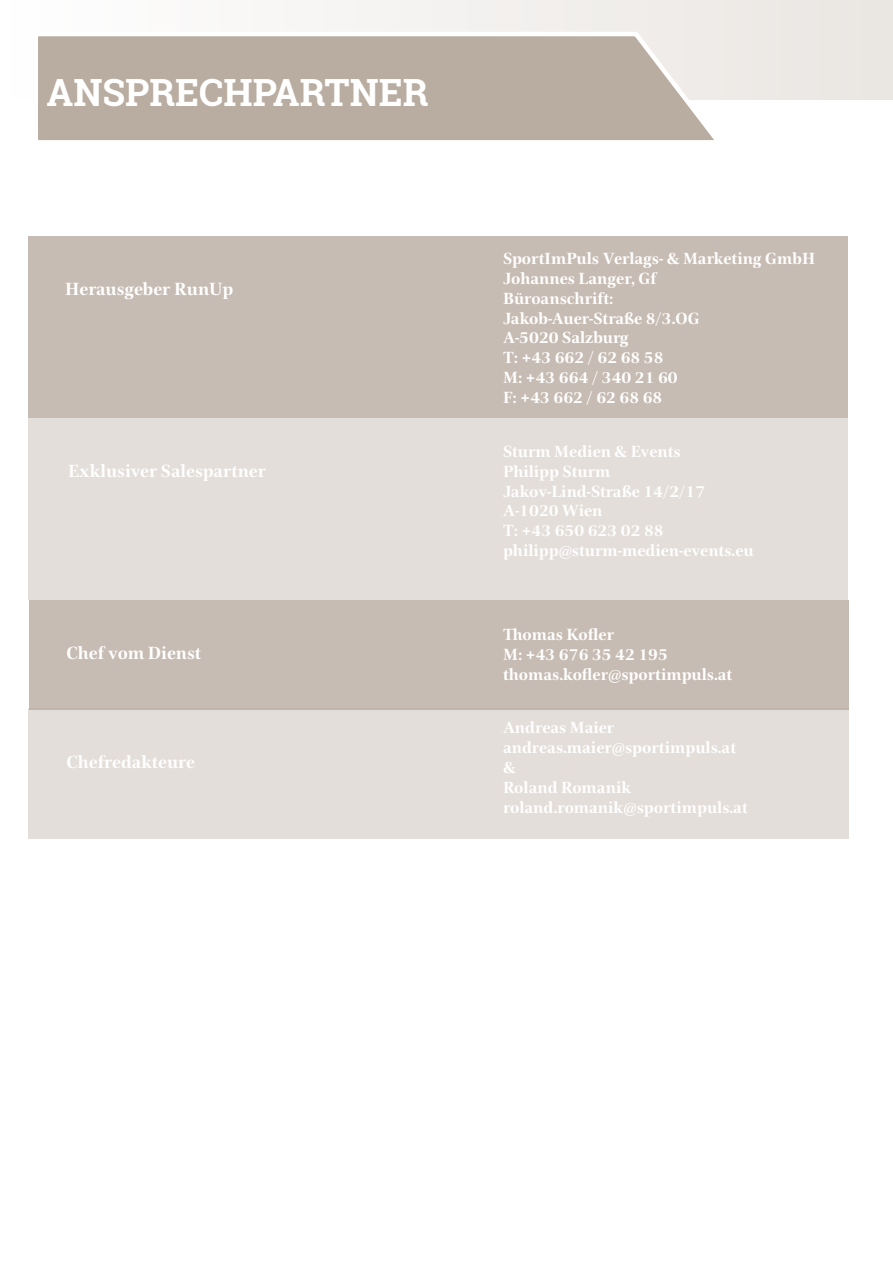
<style>
.page{position:relative;width:893px;height:1263px;background:#fff}
.page>*{position:absolute;margin:0;border:0;box-sizing:border-box;transform-origin:0 0}
.t1{font:700 37.5px "Roboto Slab";color:#fff}
.t2{font:700 18px "Civita";color:#fff}
.t3{font:700 16.5px/19.8px "Civita";color:#fff}
</style>
<div class="page">
<div style="left:0;top:0;width:893px;height:99px;background:linear-gradient(to right,#fffeff,#eae6e2)"></div>
<svg style="left:31px;top:26px;width:697px;height:114px;background:#c3b8ae"></svg>
<div style="left:28px;top:237px;width:820px;height:181px;background:#c7bcb3"></div>
<div style="left:28px;top:418px;width:820px;height:182px;background:#e3ded9"></div>
<div style="left:29px;top:600px;width:819px;height:109px;background:#c7bcb3"></div>
<div style="left:29px;top:708px;width:820px;height:131px;background:#e3ded9"></div>
<h1 class="t1" style="left:47px;top:67px;width:383px">ANSPRECHPARTNER</h1>
<p class="t2" style="left:65px;top:277px;width:170px">Herausgeber RunUp</p>
<p class="t2" style="left:68px;top:459px;width:199px">Exklusiver Salespartner</p>
<p class="t2" style="left:67px;top:641px;width:136px">Chef vom Dienst</p>
<p class="t2" style="left:67px;top:750px;width:130px">Chefredakteure</p>
<p class="t3" style="left:503px;top:248px;width:314px">SportImPuls Verlags- &amp; Marketing GmbH<br>Johannes Langer, Gf<br>Büroanschrift:<br>Jakob-Auer-Straße 8/3.OG<br>A-5020 Salzburg<br>T: +43 662 / 62 68 58<br>M: +43 664 / 340 21 60<br>F: +43 662 / 62 68 68</p>
<p class="t3" style="left:503px;top:441px;width:252px">Sturm Medien &amp; Events<br>Philipp Sturm<br>Jakov-Lind-Straße 14/2/17<br>A-1020 Wien<br>T: +43 650 623 02 88 philipp@sturm-medien-events.eu</p>
<p class="t3" style="left:503px;top:624px;width:231px">Thomas Kofler<br>M: +43 676 35 42 195 thomas.kofler@sportimpuls.at</p>
<p class="t3" style="left:503px;top:718px;width:246px">Andreas Maier andreas.maier@sportimpuls.at &amp;<br>Roland Romanik roland.romanik@sportimpuls.at</p>
</div>
